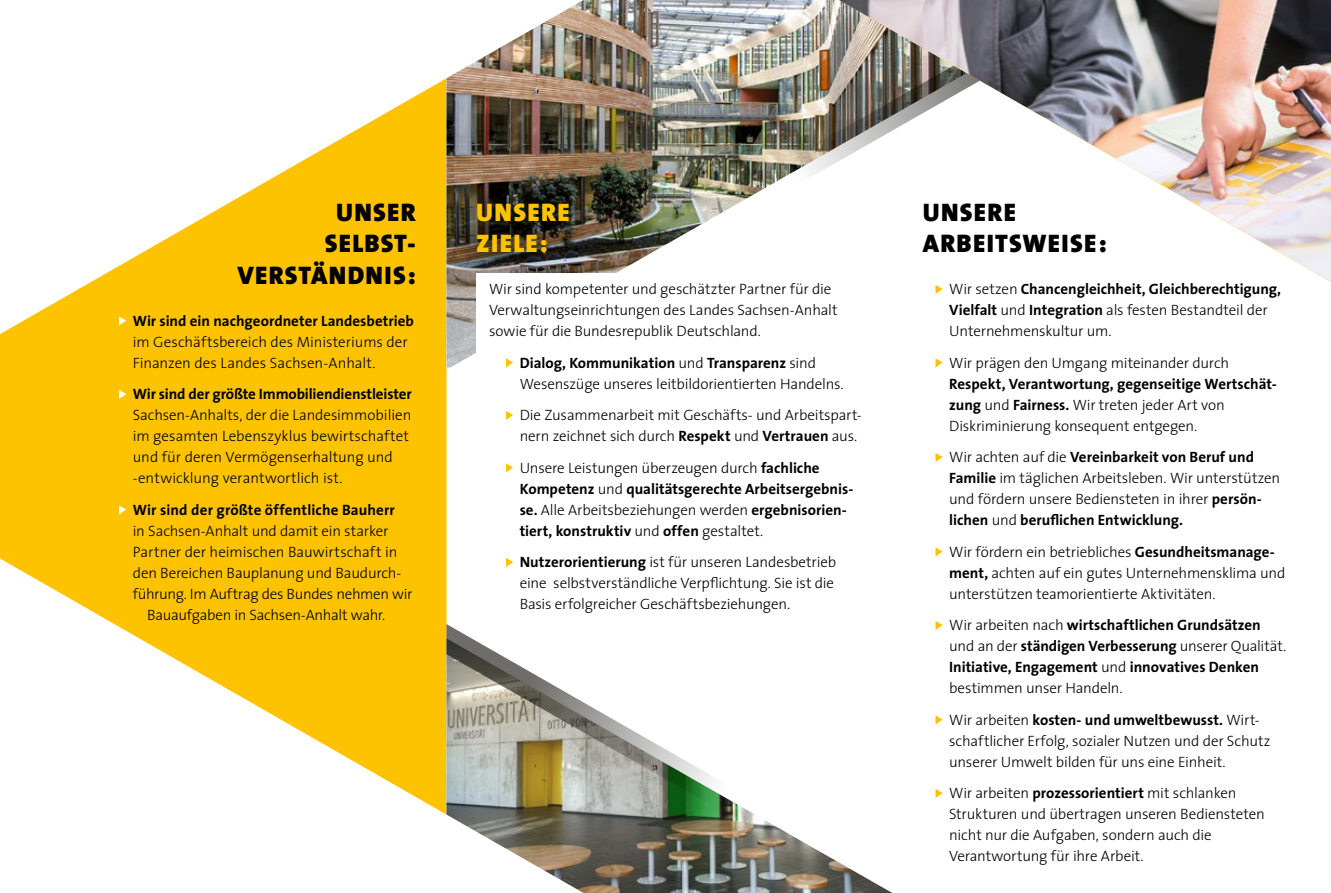
<style>
.page{position:relative;width:1331px;height:893px;background:#fff}
.page>*{position:absolute;margin:0;border:0;box-sizing:border-box;transform-origin:0 0}
.t1{font:25.5px/31.5px "The Sans Black Caps";letter-spacing:.05em;color:#000}
.t2{font:25.5px/31.5px "The Sans Black Caps";letter-spacing:.055em;color:#fdc300}
.t3{font:300 15px/21px "The Sans";letter-spacing:-.01em;color:#000}
.t4{font:700 15px/21px "The Sans";color:#000}
.s1{font-weight:700}
.s2{font-weight:300}
</style>
<div class="page">
<svg style="left:0;top:78px;width:446px;height:736px;fill:#fdc300"></svg>
<img style="left:446px;top:0;width:163px;height:367px">
<img style="left:609px;top:0;width:230px;height:273px">
<img style="left:446px;top:624px;width:446px;height:269px">
<img style="left:839px;top:0;width:492px;height:282px">
<div style="left:476px;top:273px;width:387px;height:252px;background:#fff"></div>
<svg style="left:935px;top:285px;width:8px;height:9px"></svg>
<svg style="left:935px;top:358px;width:8px;height:10px"></svg>
<svg style="left:935px;top:453px;width:8px;height:9px"></svg>
<svg style="left:935px;top:547px;width:8px;height:10px"></svg>
<svg style="left:935px;top:621px;width:8px;height:9px"></svg>
<svg style="left:935px;top:715px;width:8px;height:10px"></svg>
<svg style="left:935px;top:789px;width:8px;height:9px"></svg>
<svg style="left:506px;top:358px;width:7px;height:10px"></svg>
<svg style="left:506px;top:411px;width:7px;height:9px"></svg>
<svg style="left:506px;top:463px;width:7px;height:10px"></svg>
<svg style="left:506px;top:558px;width:7px;height:9px"></svg>
<img style="left:459px;top:184px;width:127px;height:86px">
<svg style="left:119px;top:316px;width:7px;height:10px"></svg>
<svg style="left:119px;top:390px;width:7px;height:9px"></svg>
<svg style="left:119px;top:505px;width:7px;height:10px"></svg>
<h1 class="t1" style="left:237px;top:196px;width:180px;text-align:right">UNSER<br>SELBST-<br>VERSTÄNDNIS:</h1>
<p class="t4" style="left:133px;top:310px;width:283px">Wir sind ein nachgeordneter Landesbetrieb</p>
<p class="t3" style="left:133px;top:330px;width:277px">im Geschäftsbereich des Ministeriums der<br>Finanzen des Landes Sachsen-Anhalt.</p>
<p class="t4" style="left:133px;top:383px;width:281px">Wir sind der größte Immobiliendienstleister</p>
<p class="t3" style="left:133px;top:404px;width:280px">Sachsen-Anhalts, der die Landesimmobilien im gesamten Lebenszyklus bewirtschaftet und für deren Vermögenserhaltung und -entwicklung verantwortlich ist.</p>
<p class="t4" style="left:133px;top:499px;width:264px">Wir sind der größte öffentliche Bauherr</p>
<p class="t3" style="left:133px;top:519px;width:257px">in Sachsen-Anhalt und damit ein starker</p>
<p class="t3" style="left:133px;top:540px;width:266px">Partner der heimischen Bauwirtschaft in</p>
<p class="t3" style="left:133px;top:561px;width:270px">den Bereichen Bauplanung und Baudurch-</p>
<p class="t3" style="left:133px;top:582px;width:281px">führung. Im Auftrag des Bundes nehmen wir</p>
<p class="t3" style="left:147px;top:603px;width:240px">Bauaufgaben in Sachsen-Anhalt wahr.</p>
<h1 class="t2" style="left:476px;top:196px;width:95px">UNSERE<br>ZIELE:</h1>
<p class="t3" style="left:489px;top:278px;width:350px">Wir sind kompetenter und geschätzter Partner für die<br>Verwaltungseinrichtungen des Landes Sachsen-Anhalt sowie für die Bundesrepublik Deutschland.</p>
<p class="t3" style="left:520px;top:351px;width:326px"><span class="s1">Dialog, Kommunikation</span> und <span class="s1">Transparenz</span> sind<br>Wesenszüge unseres leitbildorientierten Handelns.</p>
<p class="t3" style="left:520px;top:404px;width:344px">Die Zusammenarbeit mit Geschäfts- und Arbeitspart&shy;nern zeichnet sich durch <span class="s1">Respekt</span> und <span class="s1">Vertrauen</span> aus.</p>
<p class="t4" style="left:520px;top:457px;width:335px"><span class="s2">Unsere Leistungen überzeugen durch</span> fachliche Kompetenz <span class="s2">und</span> qualitätsgerechte Arbeitsergebnis&shy;se. <span class="s2">Alle Arbeitsbeziehungen werden</span> ergebnisorien&shy;tiert, konstruktiv <span class="s2">und</span> offen <span class="s2">gestaltet.</span></p>
<p class="t3" style="left:520px;top:551px;width:318px"><span class="s1">Nutzerorientierung</span> ist für unseren Landesbetrieb eine selbstverständliche Verpflichtung. Sie ist die<br>Basis erfolgreicher Geschäftsbeziehungen.</p>
<h1 class="t1" style="left:923px;top:196px;width:185px">UNSERE<br>ARBEITSWEISE:</h1>
<p class="t3" style="left:949px;top:278px;width:333px">Wir setzen <span class="s1">Chancengleichheit, Gleichberechtigung,<br>Vielfalt</span> und <span class="s1">Integration</span> als festen Bestandteil der<br>Unternehmenskultur um.</p>
<p class="t3" style="left:949px;top:351px;width:281px">Wir prägen den Umgang miteinander durch</p>
<p class="t4" style="left:949px;top:373px;width:329px">Respekt, Verantwortung, gegenseitige Wertschät&shy;zung <span class="s2">und</span> Fairness. <span class="s2">Wir treten jeder Art von<br>Diskriminierung konsequent entgegen.</span></p>
<p class="t3" style="left:949px;top:446px;width:332px">Wir achten auf die <span class="s1">Vereinbarkeit von Beruf und Familie</span> im täglichen Arbeitsleben. Wir unterstützen und fördern unsere Bediensteten in ihrer <span class="s1">persön&shy;lichen</span> und <span class="s1">beruflichen Entwicklung.</span></p>
<p class="t3" style="left:949px;top:540px;width:338px">Wir fördern ein betriebliches <span class="s1">Gesundheitsmanage&shy;ment,</span> achten auf ein gutes Unternehmensklima und unterstützen teamorientierte Aktivitäten.</p>
<p class="t4" style="left:949px;top:614px;width:338px"><span class="s2">Wir arbeiten nach</span> wirtschaftlichen Grundsätzen <span class="s2">und an der</span> ständigen Verbesserung <span class="s2">unserer Qualität.<br></span>Initiative, Engagement <span class="s2">und</span> innovatives Denken <span class="s2">bestimmen unser Handeln.</span></p>
<p class="t3" style="left:949px;top:708px;width:323px">Wir arbeiten <span class="s1">kosten- und umweltbewusst.</span> Wirt&shy;schaftlicher Erfolg, sozialer Nutzen und der Schutz unserer Umwelt bilden für uns eine Einheit.</p>
<p class="t3" style="left:949px;top:782px;width:317px">Wir arbeiten <span class="s1">prozessorientiert</span> mit schlanken Strukturen und übertragen unseren Bediensteten nicht nur die Aufgaben, sondern auch die Verantwortung für ihre Arbeit.</p>
</div>
